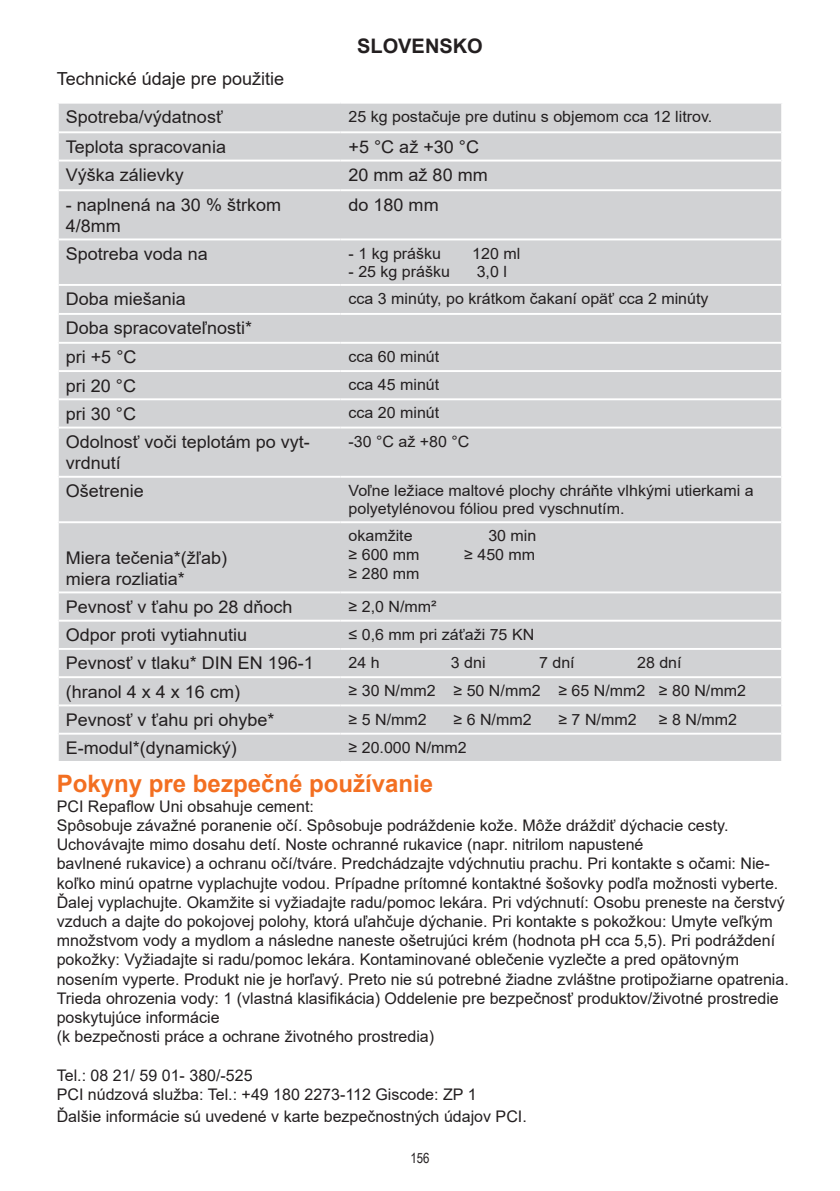
<style>
.page{position:relative;width:840px;height:1191px;background:#fff}
.page>*{position:absolute;margin:0;border:0;box-sizing:border-box;transform-origin:0 0}
.t1{font:700 24px "Arial";color:#f36f21}
.t2{font:700 20px "Arial";color:#231f20}
.t3{font:18px "Arial";color:#231f20}
.t4{font:17.4px/21px "Arial";color:#231f20}
.t5{font:16px/19.2px "Arial";color:#231f20}
.t6{font:15.6px/18.6px "Arial";color:#231f20}
.t7{font:14px "Arial Narrow";color:#231f20}
</style>
<div class="page">
<div style="left:59px;top:104px;width:721px;height:657px;background:#d1d2d4"></div>
<hr style="left:59px;top:131px;width:281px;height:2px;background:#fff">
<hr style="left:340px;top:131px;width:440px;height:2px;background:#fff">
<hr style="left:59px;top:160px;width:281px;height:1px;background:#fff">
<hr style="left:340px;top:160px;width:440px;height:1px;background:#fff">
<hr style="left:59px;top:189px;width:281px;height:2px;background:#fff">
<hr style="left:340px;top:189px;width:440px;height:2px;background:#fff">
<hr style="left:59px;top:238px;width:281px;height:2px;background:#fff">
<hr style="left:340px;top:238px;width:440px;height:2px;background:#fff">
<hr style="left:59px;top:284px;width:281px;height:2px;background:#fff">
<hr style="left:340px;top:284px;width:440px;height:2px;background:#fff">
<hr style="left:59px;top:313px;width:281px;height:2px;background:#fff">
<hr style="left:340px;top:313px;width:440px;height:2px;background:#fff">
<hr style="left:59px;top:342px;width:281px;height:2px;background:#fff">
<hr style="left:340px;top:342px;width:440px;height:2px;background:#fff">
<hr style="left:59px;top:370px;width:281px;height:2px;background:#fff">
<hr style="left:340px;top:370px;width:440px;height:2px;background:#fff">
<hr style="left:59px;top:398px;width:281px;height:2px;background:#fff">
<hr style="left:340px;top:398px;width:440px;height:2px;background:#fff">
<hr style="left:59px;top:426px;width:281px;height:2px;background:#fff">
<hr style="left:340px;top:426px;width:440px;height:2px;background:#fff">
<hr style="left:59px;top:476px;width:281px;height:2px;background:#fff">
<hr style="left:340px;top:476px;width:440px;height:2px;background:#fff">
<hr style="left:59px;top:521px;width:281px;height:2px;background:#fff">
<hr style="left:340px;top:521px;width:440px;height:2px;background:#fff">
<hr style="left:59px;top:591px;width:281px;height:2px;background:#fff">
<hr style="left:340px;top:591px;width:440px;height:2px;background:#fff">
<hr style="left:59px;top:619px;width:281px;height:2px;background:#fff">
<hr style="left:340px;top:619px;width:440px;height:2px;background:#fff">
<hr style="left:59px;top:648px;width:281px;height:2px;background:#fff">
<hr style="left:340px;top:648px;width:440px;height:2px;background:#fff">
<hr style="left:59px;top:676px;width:281px;height:2px;background:#fff">
<hr style="left:340px;top:676px;width:440px;height:2px;background:#fff">
<hr style="left:59px;top:704px;width:281px;height:2px;background:#fff">
<hr style="left:340px;top:704px;width:440px;height:2px;background:#fff">
<hr style="left:59px;top:732px;width:281px;height:2px;background:#fff">
<hr style="left:340px;top:732px;width:440px;height:2px;background:#fff">
<p class="t3" style="left:57px;top:67px;width:229px">Technické údaje pre použitie</p>
<p class="t2" style="left:357px;top:32px;width:127px">SLOVENSKO</p>
<p class="t4" style="left:66px;top:106px;width:158px">Spotreba/výdatnosť</p>
<p class="t6" style="left:348px;top:107px;width:365px">25 kg postačuje pre dutinu s objemom cca 12 litrov.</p>
<p class="t4" style="left:66px;top:136px;width:162px">Teplota spracovania</p>
<p class="t4" style="left:348px;top:136px;width:132px">+5 °C až +30 °C</p>
<p class="t4" style="left:66px;top:164px;width:120px">Výška zálievky</p>
<p class="t4" style="left:348px;top:164px;width:141px">20 mm až 80 mm</p>
<p class="t4" style="left:66px;top:194px;width:217px">- naplnená na 30 % štrkom<br>4/8mm</p>
<p class="t4" style="left:348px;top:194px;width:92px">do 180 mm</p>
<p class="t4" style="left:66px;top:243px;width:144px">Spotreba voda na</p>
<p class="t6" style="left:348px;top:244px;width:94px">- 1 kg prášku</p>
<p class="t6" style="left:472px;top:244px;width:50px">120 ml</p>
<p class="t6" style="left:348px;top:262px;width:103px">- 25 kg prášku</p>
<p class="t6" style="left:476px;top:262px;width:32px">3,0 l</p>
<p class="t4" style="left:66px;top:289px;width:122px">Doba miešania</p>
<p class="t6" style="left:348px;top:289px;width:361px">cca 3 minúty, po krátkom čakaní opäť cca 2 minúty</p>
<p class="t4" style="left:66px;top:314px;width:188px;line-height:28.8px">Doba spracovateľnosti* pri +5 °C</p>
<p class="t6" style="left:348px;top:347px;width:92px">cca 60 minút</p>
<p class="t4" style="left:66px;top:375px;width:72px">pri 20 °C</p>
<p class="t6" style="left:348px;top:375px;width:92px">cca 45 minút</p>
<p class="t4" style="left:66px;top:403px;width:72px">pri 30 °C</p>
<p class="t6" style="left:348px;top:403px;width:92px">cca 20 minút</p>
<p class="t4" style="left:66px;top:431px;width:245px">Odolnosť voči teplotám po vyt&shy;vrdnutí</p>
<p class="t6" style="left:348px;top:432px;width:122px">-30 °C až +80 °C</p>
<p class="t4" style="left:66px;top:480px;width:80px">Ošetrenie</p>
<p class="t6" style="left:348px;top:481px;width:406px">Voľne ležiace maltové plochy chráňte vlhkými utierkami a polyetylénovou fóliou pred vyschnutím.</p>
<p class="t4" style="left:66px;top:547px;width:163px">Miera tečenia*(žľab) miera rozliatia*</p>
<p class="t6" style="left:348px;top:526px;width:66px">okamžite</p>
<p class="t6" style="left:488px;top:526px;width:50px">30 min</p>
<p class="t6" style="left:348px;top:545px;width:73px">≥ 600 mm</p>
<p class="t6" style="left:464px;top:545px;width:73px">≥ 450 mm</p>
<p class="t6" style="left:348px;top:564px;width:73px">≥ 280 mm</p>
<p class="t4" style="left:66px;top:596px;width:228px">Pevnosť v ťahu po 28 dňoch</p>
<p class="t6" style="left:348px;top:596px;width:89px">≥ 2,0 N/mm²</p>
<p class="t4" style="left:66px;top:624px;width:183px">Odpor proti vytiahnutiu</p>
<p class="t6" style="left:348px;top:625px;width:187px">≤ 0,6 mm pri záťaži 75 KN</p>
<p class="t4" style="left:66px;top:652px;width:249px">Pevnosť v tlaku* DIN EN 196-1</p>
<p class="t6" style="left:348px;top:653px;width:33px">24 h</p>
<p class="t6" style="left:450px;top:653px;width:36px">3 dni</p>
<p class="t6" style="left:539px;top:653px;width:37px">7 dní</p>
<p class="t6" style="left:636px;top:653px;width:46px">28 dní</p>
<p class="t4" style="left:66px;top:681px;width:176px">(hranol 4 x 4 x 16 cm)</p>
<p class="t6" style="left:348px;top:681px;width:399px">≥ 30 N/mm2 ≥ 50 N/mm2 ≥ 65 N/mm2 ≥ 80 N/mm2</p>
<p class="t4" style="left:66px;top:709px;width:210px">Pevnosť v ťahu pri ohybe*</p>
<p class="t6" style="left:348px;top:709px;width:80px">≥ 5 N/mm2</p>
<p class="t6" style="left:453px;top:709px;width:80px">≥ 6 N/mm2</p>
<p class="t6" style="left:558px;top:709px;width:80px">≥ 7 N/mm2</p>
<p class="t6" style="left:658px;top:709px;width:80px">≥ 8 N/mm2</p>
<p class="t4" style="left:66px;top:737px;width:173px">E-modul*(dynamický)</p>
<p class="t6" style="left:348px;top:738px;width:120px">≥ 20.000 N/mm2</p>
<h1 class="t1" style="left:57px;top:766px;width:378px">Pokyny pre bezpečné používanie</h1>
<p class="t5" style="left:57px;top:796px;width:733px">PCI Repaflow Uni obsahuje cement:<br>Spôsobuje závažné poranenie očí. Spôsobuje podráždenie kože. Môže dráždiť dýchacie cesty.<br>Uchovávajte mimo dosahu detí. Noste ochranné rukavice (napr. nitrilom napustené<br>bavlnené rukavice) a ochranu očí/tváre. Predchádzajte vdýchnutiu prachu. Pri kontakte s očami: Nie&shy;koľko minú opatrne vyplachujte vodou. Prípadne prítomné kontaktné šošovky podľa možnosti vyberte.<br>Ďalej vyplachujte. Okamžite si vyžiadajte radu/pomoc lekára. Pri vdýchnutí: Osobu preneste na čerstvý vzduch a dajte do pokojovej polohy, ktorá uľahčuje dýchanie. Pri kontakte s pokožkou: Umyte veľkým množstvom vody a mydlom a následne naneste ošetrujúci krém (hodnota pH cca 5,5). Pri podráždení pokožky: Vyžiadajte si radu/pomoc lekára. Kontaminované oblečenie vyzlečte a pred opätovným nosením vyperte. Produkt nie je horľavý. Preto nie sú potrebné žiadne zvláštne protipožiarne opatrenia.<br>Trieda ohrozenia vody: 1 (vlastná klasifikácia) Oddelenie pre bezpečnosť produktov/životné prostredie poskytujúce informácie<br>(k bezpečnosti práce a ochrane životného prostredia)</p>
<p class="t5" style="left:57px;top:1065px;width:421px">Tel.: 08 21/ 59 01- 380/-525<br>PCI núdzová služba: Tel.: +49 180 2273-112 Giscode: ZP 1</p>
<p class="t5" style="left:57px;top:1106px;width:471px">Ďalšie informácie sú uvedené v karte bezpečnostných údajov PCI.</p>
<p class="t7" style="left:410px;top:1147px;width:21px">156</p>
</div>
